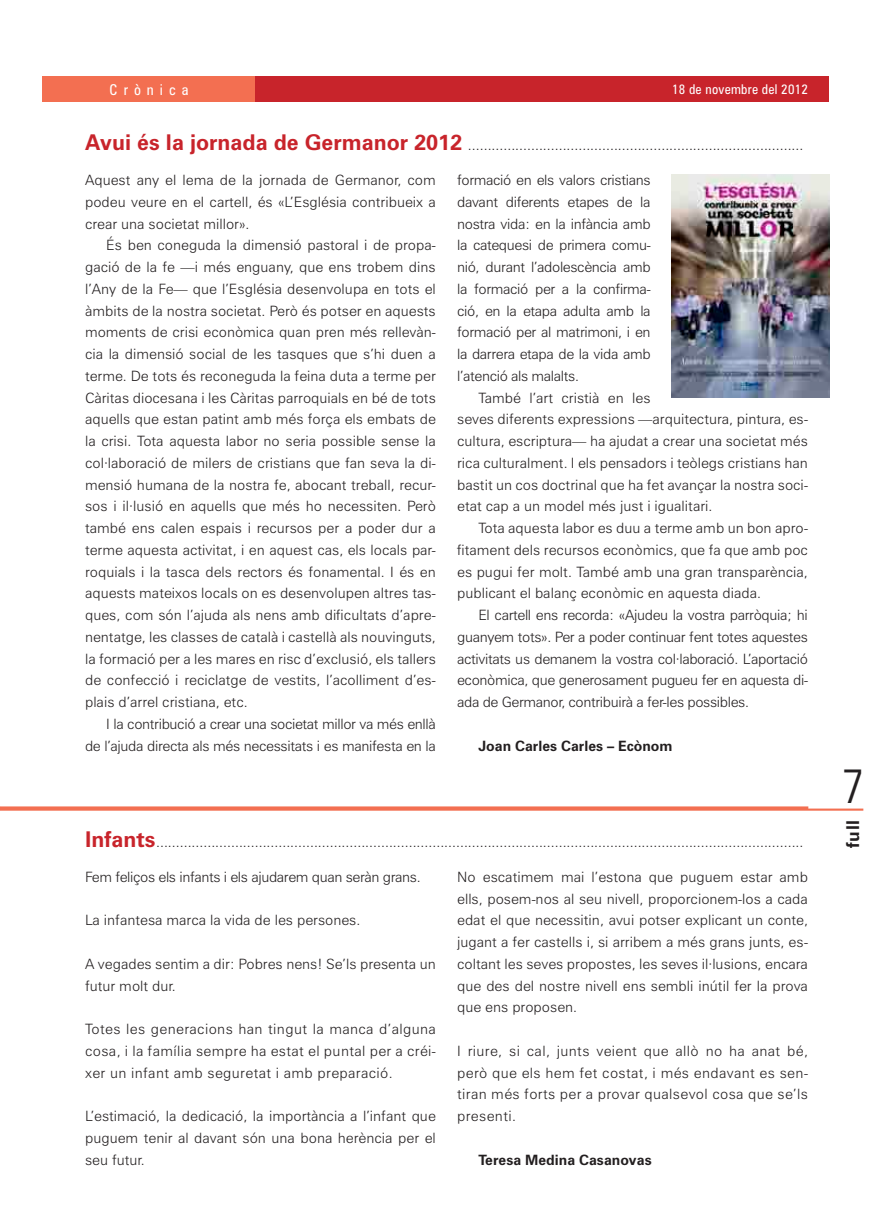
<style>
.page{position:relative;width:893px;height:1212px;background:#fff}
.page>*{position:absolute;margin:0;border:0;box-sizing:border-box;transform-origin:0 0}
.t1{font:300 condensed 48px "Zurich BT";color:#231f20}
.t2{font:700 17.7px "Zurich BT";color:#231f20}
.t3{font:condensed 15px "Zurich BT";letter-spacing:.4em;color:#fff}
.t4{font:300 14.25px/21.8px "Zurich BT";color:#231f20;text-align:justify}
.t5{font:300 14.25px/21.8px "Zurich BT";letter-spacing:-.025em;color:#231f20;text-align:right}
.t6{font:700 14.25px "Zurich BT";color:#231f20}
.t7{font:condensed 13.5px "Zurich BT";letter-spacing:.02em;color:#fff}
.s1{font-weight:700;font-size:21.75px;color:#c8242b}
</style>
<div class="page">
<div style="left:43px;top:77px;width:786px;height:25px;background:#c8242b"></div>
<div style="left:43px;top:77px;width:212px;height:25px;background:#f36f51"></div>
<svg style="left:0;top:806px;width:863px;height:5px;background:#f4886f"></svg>
<img style="left:672px;top:174px;width:157px;height:223px">
<p class="t3" style="left:110px;top:81px;width:80px">Crònica</p>
<p class="t7" style="left:672px;top:81px;width:137px">18 de novembre del 2012</p>
<p class="t4" style="left:85px;top:134px;width:720px"><span class="s1">Avui és la jornada de Germanor 2012</span> .....................................................................................</p>
<p class="t4" style="left:85px;top:169px;width:352px">Aquest any el lema de la jornada de Germanor, com podeu veure en el cartell, és «L’Església contribueix a crear una societat millor».</p>
<p class="t4" style="left:85px;top:234px;width:352px;text-indent:21px">És ben coneguda la dimensió pastoral i de propa&shy;gació de la fe —i més enguany, que ens trobem dins l’Any de la Fe— que l’Església desenvolupa en tots el àmbits de la nostra societat. Però és potser en aquests moments de crisi econòmica quan pren més rellevàn&shy;cia la dimensió social de les tasques que s’hi duen a terme. De tots és reconeguda la feina duta a terme per Càritas diocesana i les Càritas parroquials en bé de tots aquells que estan patint amb més força els embats de la crisi. Tota aquesta labor no seria possible sense la col·laboració de milers de cristians que fan seva la di&shy;mensió humana de la nostra fe, abocant treball, recur&shy;sos i il·lusió en aquells que més ho necessiten. Però també ens calen espais i recursos per a poder dur a terme aquesta activitat, i en aquest cas, els locals par&shy;roquials i la tasca dels rectors és fonamental. I és en aquests mateixos locals on es desenvolupen altres tas&shy;ques, com són l’ajuda als nens amb dificultats d’apre&shy;nentatge, les classes de català i castellà als nouvinguts, la formació per a les mares en risc d’exclusió, els tallers de confecció i reciclatge de vestits, l’acolliment d’es&shy;plais d’arrel cristiana, etc.</p>
<p class="t5" style="left:85px;top:713px;width:352px">I la contribució a crear una societat millor va més enllà<br>de l’ajuda directa als més necessitats i es manifesta en la</p>
<p class="t4" style="left:457px;top:169px;width:195px">formació en els valors cristians davant diferents etapes de la nostra vida: en la infància amb la catequesi de primera comu&shy;nió, durant l’adolescència amb la formació per a la confirma&shy;ció, en la etapa adulta amb la formació per al matrimoni, i en la darrera etapa de la vida amb l’atenció als malalts.</p>
<p class="t4" style="left:457px;top:386px;width:352px;text-align:left;text-indent:21px">També l’art cristià en les<br>seves diferents expressions —arquitectura, pintura, es&shy;cultura, escriptura— ha ajudat a crear una societat més rica culturalment. I els pensadors i teòlegs cristians han bastit un cos doctrinal que ha fet avançar la nostra soci&shy;etat cap a un model més just i igualitari.</p>
<p class="t4" style="left:457px;top:517px;width:352px;text-indent:21px">Tota aquesta labor es duu a terme amb un bon apro&shy;fitament dels recursos econòmics, que fa que amb poc es pugui fer molt. També amb una gran transparència, publicant el balanç econòmic en aquesta diada.</p>
<p class="t4" style="left:457px;top:604px;width:352px;text-indent:21px">El cartell ens recorda: «Ajudeu la vostra parròquia; hi guanyem tots». Per a poder continuar fent totes aquestes activitats us demanem la vostra col·laboració. L’aportació econòmica, que generosament pugueu fer en aquesta di&shy;ada de Germanor, contribuirà a fer-les possibles.</p>
<p class="t6" style="left:478px;top:737px;width:196px">Joan Carles Carles – Ecònom</p>
<p class="t4" style="left:85px;top:831px;width:720px"><span class="s1">Infants</span> ....................................................................................................................................................................</p>
<p class="t5" style="left:85px;top:866px;width:337px">Fem feliços els infants i els ajudarem quan seràn grans.</p>
<p class="t4" style="left:85px;top:909px;width:277px">La infantesa marca la vida de les persones.</p>
<p class="t4" style="left:85px;top:953px;width:352px">A vegades sentim a dir: Pobres nens! Se’ls presenta un futur molt dur.</p>
<p class="t4" style="left:85px;top:1018px;width:352px">Totes les generacions han tingut la manca d’alguna cosa, i la família sempre ha estat el puntal per a créi&shy;xer un infant amb seguretat i amb preparació.</p>
<p class="t4" style="left:85px;top:1105px;width:352px">L’estimació, la dedicació, la importància a l’infant que puguem tenir al davant són una bona herència per el seu futur.</p>
<p class="t4" style="left:457px;top:866px;width:352px">No escatimem mai l’estona que puguem estar amb ells, posem-nos al seu nivell, proporcionem-los a cada edat el que necessitin, avui potser explicant un conte, jugant a fer castells i, si arribem a més grans junts, es&shy;coltant les seves propostes, les seves il·lusions, encara que des del nostre nivell ens sembli inútil fer la prova que ens proposen.</p>
<p class="t4" style="left:457px;top:1040px;width:352px">I riure, si cal, junts veient que allò no ha anat bé, però que els hem fet costat, i més endavant es sen&shy;tiran més forts per a provar qualsevol cosa que se’ls presenti.</p>
<p class="t6" style="left:478px;top:1151px;width:175px">Teresa Medina Casanovas</p>
<h1 class="t1" style="left:842px;top:756px;width:24px">7</h1>
<p class="t2" style="left:842px;top:848px;width:30px;rotate:-90deg">full</p>
</div>
